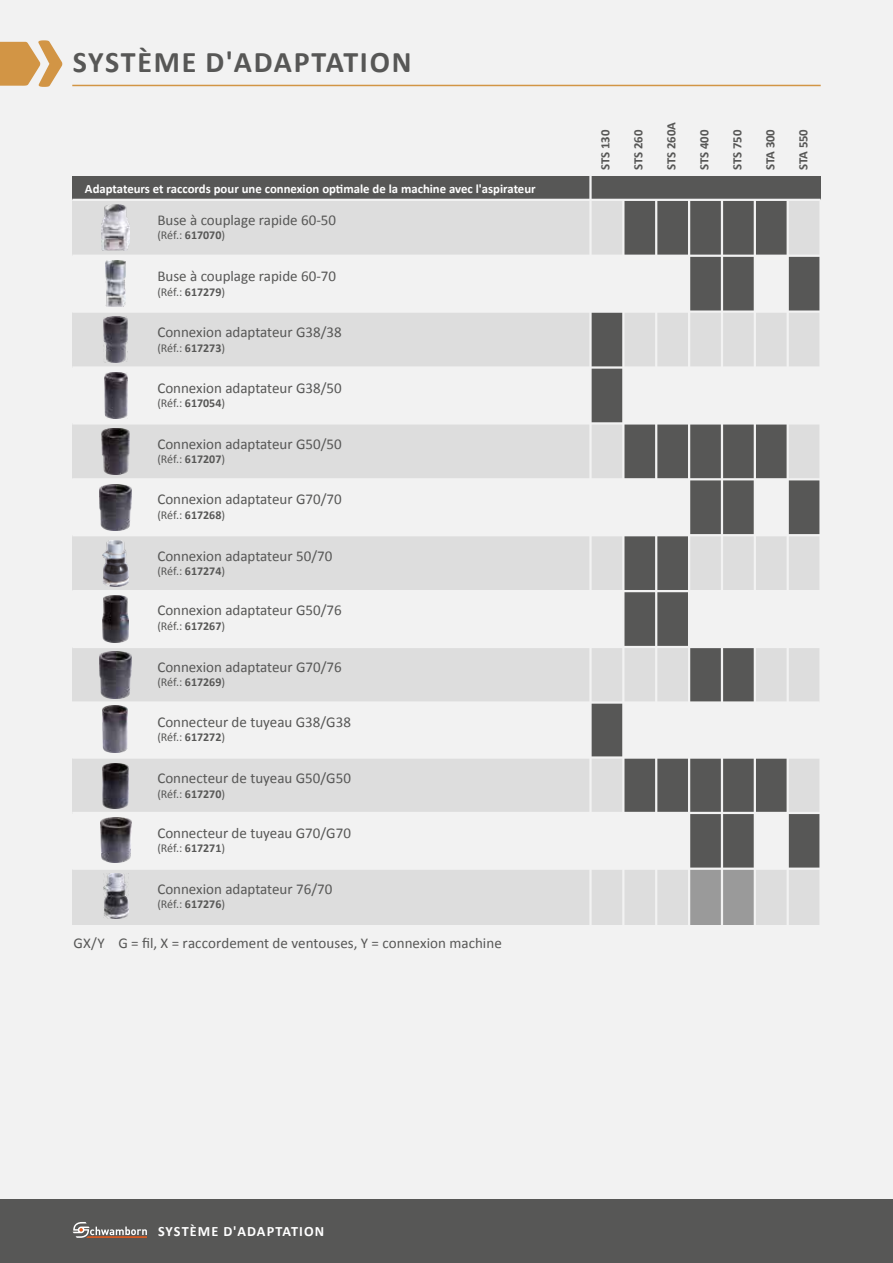
<style>
.page{position:relative;width:893px;height:1263px;background:#fff}
.page>*{position:absolute;margin:0;border:0;box-sizing:border-box;transform-origin:0 0}
.t1{font:700 30px "Calibri";letter-spacing:.06em;color:#575756}
.t2{font:15px "Calibri";color:#575756}
.t3{font:700 14.25px "Calibri";letter-spacing:.08em;color:#fff}
.t4{font:700 12.75px "Calibri";color:#fff}
.t5{font:700 12.75px "Calibri";color:#575756}
.t6{font:12px "Calibri";letter-spacing:-.015em;color:#575756}
.s1{font-weight:700}
</style>
<div class="page">
<div style="left:0;top:0;width:893px;height:1199px;background:#f2f2f2"></div>
<div style="left:0;top:1199px;width:893px;height:64px;background:#575756"></div>
<svg style="left:73px;top:1222px;width:74px;height:16px"></svg>
<div style="left:72px;top:200px;width:749px;height:56px;background:#ddd"></div>
<div style="left:72px;top:535px;width:749px;height:56px;background:#ddd"></div>
<div style="left:72px;top:312px;width:749px;height:55px;background:#ddd"></div>
<div style="left:72px;top:423px;width:749px;height:56px;background:#ddd"></div>
<div style="left:72px;top:647px;width:749px;height:56px;background:#ddd"></div>
<div style="left:72px;top:758px;width:749px;height:55px;background:#ddd"></div>
<div style="left:72px;top:869px;width:749px;height:55px;background:#ddd"></div>
<div style="left:623px;top:200px;width:33px;height:56px;background:#575756"></div>
<div style="left:623px;top:423px;width:33px;height:56px;background:#575756"></div>
<div style="left:689px;top:256px;width:33px;height:56px;background:#575756"></div>
<div style="left:722px;top:256px;width:33px;height:56px;background:#575756"></div>
<div style="left:788px;top:256px;width:33px;height:56px;background:#575756"></div>
<div style="left:788px;top:479px;width:33px;height:56px;background:#575756"></div>
<div style="left:656px;top:200px;width:33px;height:56px;background:#575756"></div>
<div style="left:656px;top:423px;width:33px;height:56px;background:#575756"></div>
<div style="left:722px;top:200px;width:33px;height:56px;background:#575756"></div>
<div style="left:722px;top:423px;width:33px;height:56px;background:#575756"></div>
<div style="left:722px;top:479px;width:33px;height:56px;background:#575756"></div>
<div style="left:689px;top:200px;width:33px;height:56px;background:#575756"></div>
<div style="left:689px;top:423px;width:33px;height:56px;background:#575756"></div>
<div style="left:689px;top:479px;width:33px;height:56px;background:#575756"></div>
<div style="left:755px;top:200px;width:33px;height:56px;background:#575756"></div>
<div style="left:755px;top:423px;width:33px;height:56px;background:#575756"></div>
<div style="left:590px;top:367px;width:33px;height:56px;background:#575756"></div>
<div style="left:656px;top:535px;width:33px;height:56px;background:#575756"></div>
<div style="left:656px;top:591px;width:33px;height:56px;background:#575756"></div>
<div style="left:623px;top:591px;width:33px;height:56px;background:#575756"></div>
<div style="left:623px;top:535px;width:33px;height:56px;background:#575756"></div>
<div style="left:590px;top:312px;width:33px;height:55px;background:#575756"></div>
<div style="left:689px;top:813px;width:33px;height:56px;background:#575756"></div>
<div style="left:656px;top:757px;width:33px;height:56px;background:#575756"></div>
<div style="left:722px;top:757px;width:33px;height:56px;background:#575756"></div>
<div style="left:590px;top:702px;width:33px;height:55px;background:#575756"></div>
<div style="left:689px;top:868px;width:33px;height:56px;background:#9a9a9a"></div>
<div style="left:623px;top:757px;width:33px;height:55px;background:#575756"></div>
<div style="left:689px;top:647px;width:33px;height:56px;background:#575756"></div>
<div style="left:722px;top:813px;width:33px;height:56px;background:#575756"></div>
<div style="left:788px;top:813px;width:33px;height:56px;background:#575756"></div>
<div style="left:689px;top:757px;width:33px;height:56px;background:#575756"></div>
<div style="left:755px;top:757px;width:33px;height:56px;background:#575756"></div>
<div style="left:722px;top:647px;width:33px;height:56px;background:#575756"></div>
<div style="left:722px;top:868px;width:33px;height:56px;background:#9a9a9a"></div>
<hr style="left:72px;top:310px;width:749px;height:3px;background:#f2f2f2">
<hr style="left:72px;top:366px;width:749px;height:3px;background:#f2f2f2">
<hr style="left:72px;top:422px;width:749px;height:2px;background:#f2f2f2">
<hr style="left:72px;top:478px;width:749px;height:2px;background:#f2f2f2">
<hr style="left:72px;top:534px;width:749px;height:2px;background:#f2f2f2">
<hr style="left:72px;top:590px;width:749px;height:2px;background:#f2f2f2">
<hr style="left:72px;top:646px;width:749px;height:2px;background:#f2f2f2">
<hr style="left:71px;top:701px;width:749px;height:3px;background:#f2f2f2">
<hr style="left:72px;top:867px;width:749px;height:3px;background:#f2f2f2">
<hr style="left:72px;top:812px;width:749px;height:2px;background:#f2f2f2">
<hr style="left:72px;top:756px;width:749px;height:3px;background:#f2f2f2">
<hr style="left:72px;top:255px;width:749px;height:2px;background:#f2f2f2">
<hr style="left:721px;top:146px;width:2px;height:1006px;background:#f2f2f2">
<hr style="left:688px;top:146px;width:2px;height:1006px;background:#f2f2f2">
<hr style="left:655px;top:146px;width:2px;height:1006px;background:#f2f2f2">
<hr style="left:787px;top:146px;width:2px;height:1006px;background:#f2f2f2">
<hr style="left:819px;top:146px;width:3px;height:1008px;background:#f2f2f2">
<hr style="left:622px;top:146px;width:2px;height:1006px;background:#f2f2f2">
<hr style="left:754px;top:146px;width:2px;height:1006px;background:#f2f2f2">
<div style="left:72px;top:176px;width:749px;height:24px;background:#575756"></div>
<hr style="left:72px;top:199px;width:749px;height:2px;background:#f2f2f2">
<hr style="left:589px;top:146px;width:3px;height:1006px;background:#f2f2f2">
<img style="left:106px;top:261px;width:19px;height:46px">
<img style="left:103px;top:316px;width:25px;height:47px">
<img style="left:104px;top:372px;width:23px;height:47px">
<img style="left:102px;top:428px;width:28px;height:46px">
<img style="left:99px;top:484px;width:33px;height:46px">
<img style="left:103px;top:540px;width:26px;height:46px">
<img style="left:103px;top:596px;width:26px;height:46px">
<img style="left:99px;top:652px;width:33px;height:46px">
<img style="left:102px;top:705px;width:25px;height:48px">
<img style="left:102px;top:763px;width:27px;height:45px">
<img style="left:100px;top:818px;width:31px;height:45px">
<img style="left:103px;top:874px;width:25px;height:45px">
<img style="left:101px;top:204px;width:29px;height:46px">
<svg style="left:0;top:40px;width:62px;height:47px"></svg>
<hr style="left:72px;top:85px;width:749px;height:1px;background:#d29545">
<h1 class="t1" style="left:73px;top:43px;width:340px">SYSTÈME D'ADAPTATION</h1>
<p class="t4" style="left:85px;top:180px;width:452px">Adaptateurs et raccords pour une connexion optimale de la machine avec l'aspirateur</p>
<p class="t2" style="left:157px;top:210px;width:180px">Buse à couplage rapide 60-50</p>
<p class="t6" style="left:157px;top:228px;width:69px">(Réf.: <span class="s1">617070</span>)</p>
<p class="t2" style="left:157px;top:267px;width:180px">Buse à couplage rapide 60-70</p>
<p class="t6" style="left:157px;top:284px;width:69px">(Réf.: <span class="s1">617279</span>)</p>
<p class="t2" style="left:157px;top:323px;width:186px">Connexion adaptateur G38/38</p>
<p class="t6" style="left:157px;top:340px;width:69px">(Réf.: <span class="s1">617273</span>)</p>
<p class="t2" style="left:157px;top:379px;width:186px">Connexion adaptateur G38/50</p>
<p class="t6" style="left:157px;top:396px;width:69px">(Réf.: <span class="s1">617054</span>)</p>
<p class="t2" style="left:157px;top:434px;width:186px">Connexion adaptateur G50/50</p>
<p class="t6" style="left:157px;top:452px;width:69px">(Réf.: <span class="s1">617207</span>)</p>
<p class="t2" style="left:157px;top:490px;width:186px">Connexion adaptateur G70/70</p>
<p class="t6" style="left:157px;top:507px;width:69px">(Réf.: <span class="s1">617268</span>)</p>
<p class="t2" style="left:157px;top:546px;width:177px">Connexion adaptateur 50/70</p>
<p class="t6" style="left:157px;top:564px;width:69px">(Réf.: <span class="s1">617274</span>)</p>
<p class="t2" style="left:157px;top:601px;width:186px">Connexion adaptateur G50/76</p>
<p class="t6" style="left:157px;top:618px;width:69px">(Réf.: <span class="s1">617267</span>)</p>
<p class="t2" style="left:157px;top:657px;width:186px">Connexion adaptateur G70/76</p>
<p class="t6" style="left:157px;top:674px;width:69px">(Réf.: <span class="s1">617269</span>)</p>
<p class="t2" style="left:157px;top:712px;width:195px">Connecteur de tuyeau G38/G38</p>
<p class="t6" style="left:157px;top:729px;width:69px">(Réf.: <span class="s1">617272</span>)</p>
<p class="t2" style="left:157px;top:769px;width:195px">Connecteur de tuyeau G50/G50</p>
<p class="t6" style="left:157px;top:786px;width:69px">(Réf.: <span class="s1">617270</span>)</p>
<p class="t2" style="left:157px;top:823px;width:195px">Connecteur de tuyeau G70/G70</p>
<p class="t6" style="left:157px;top:841px;width:69px">(Réf.: <span class="s1">617271</span>)</p>
<p class="t2" style="left:157px;top:879px;width:177px">Connexion adaptateur 76/70</p>
<p class="t6" style="left:157px;top:897px;width:69px">(Réf.: <span class="s1">617276</span>)</p>
<p class="t2" style="left:74px;top:934px;width:430px">GX/Y G = fil, X = raccordement de ventouses, Y = connexion machine</p>
<p class="t5" style="left:597px;top:170px;width:42px;rotate:-90deg">STS 130</p>
<p class="t5" style="left:630px;top:170px;width:42px;rotate:-90deg">STS 260</p>
<p class="t5" style="left:663px;top:170px;width:50px;rotate:-90deg">STS 260A</p>
<p class="t5" style="left:696px;top:170px;width:42px;rotate:-90deg">STS 400</p>
<p class="t5" style="left:729px;top:170px;width:42px;rotate:-90deg">STS 750</p>
<p class="t5" style="left:762px;top:170px;width:43px;rotate:-90deg">STA 300</p>
<p class="t5" style="left:795px;top:170px;width:43px;rotate:-90deg">STA 550</p>
<p class="t3" style="left:158px;top:1222px;width:168px">SYSTÈME D'ADAPTATION</p>
</div>
